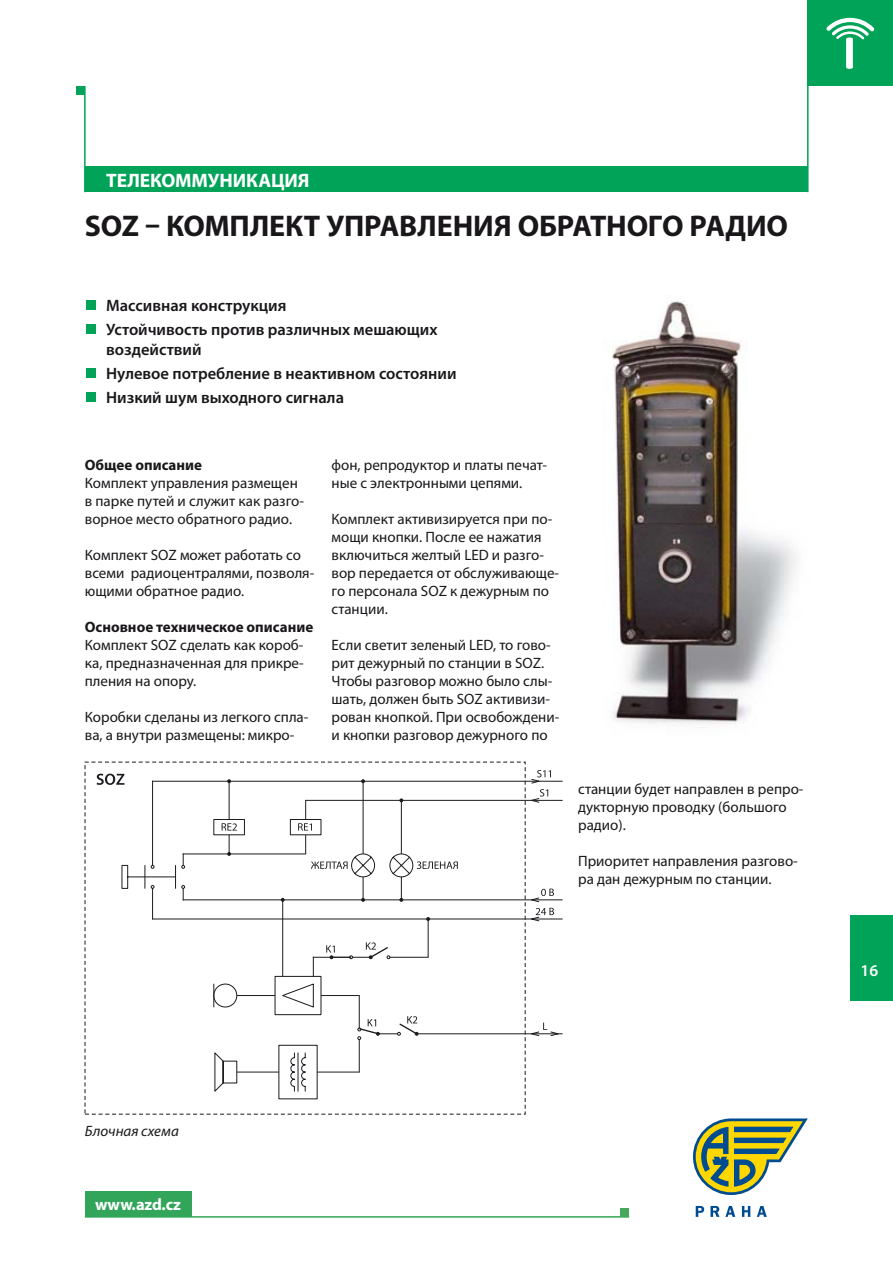
<style>
.page{position:relative;width:893px;height:1263px;background:#fff}
.page>*{position:absolute;margin:0;border:0;box-sizing:border-box;transform-origin:0 0}
.t1{font:700 30px "Myriad Pro";letter-spacing:-.01em;color:#1a171b}
.t2{font:700 19.5px "Myriad Pro";letter-spacing:-.005em;color:#fff}
.t3{font:600 16.5px/24px "Myriad Pro";color:#1a171b}
.t4{font:700 16.5px "Myriad Pro";color:#fff}
.t5{font:600 16.5px "Myriad Pro";color:#fff}
.t6{font:15px/18px "Myriad Pro";color:#1a171b}
.t7{font:italic 15px "Myriad Pro";color:#1a171b}
.s1{font-weight:700}
</style>
<div class="page">
<svg style="left:693px;top:1118px;width:115px;height:77px"></svg>
<svg style="left:696px;top:1206px;width:8px;height:11px"></svg>
<svg style="left:710px;top:1206px;width:9px;height:11px"></svg>
<svg style="left:725px;top:1206px;width:10px;height:11px"></svg>
<svg style="left:742px;top:1206px;width:8px;height:11px"></svg>
<svg style="left:757px;top:1206px;width:10px;height:11px"></svg>
<div style="left:85px;top:167px;width:723px;height:25px;background:#00a357"></div>
<div style="left:85px;top:1191px;width:106px;height:26px;background:#32a55a"></div>
<hr style="left:85px;top:1216px;width:544px;height:2px;background:#32a55a">
<div style="left:621px;top:1208px;width:8px;height:9px;background:#46a75d"></div>
<hr style="left:807px;top:0;width:1px;height:192px;background:#00a357">
<hr style="left:84px;top:86px;width:2px;height:106px;background:#00a357">
<div style="left:76px;top:86px;width:9px;height:8px;background:#00a357"></div>
<div style="left:850px;top:915px;width:43px;height:85px;background:#00a357"></div>
<img style="left:516px;top:301px;width:280px;height:461px">
<div style="left:86px;top:300px;width:10px;height:10px;background:#00a357"></div>
<div style="left:86px;top:325px;width:10px;height:9px;background:#00a357"></div>
<div style="left:86px;top:368px;width:10px;height:10px;background:#00a357"></div>
<div style="left:86px;top:392px;width:10px;height:10px;background:#00a357"></div>
<svg style="left:96px;top:762px;width:466px;height:352px"></svg>
<hr style="left:153px;top:781px;width:409px;height:1px;background:#1b1c20">
<hr style="left:306px;top:800px;width:256px;height:1px;background:#1b1c20">
<hr style="left:183px;top:854px;width:123px;height:1px;background:#1b1c20">
<hr style="left:183px;top:900px;width:379px;height:1px;background:#1b1c20">
<hr style="left:153px;top:919px;width:409px;height:1px;background:#1b1c20">
<hr style="left:229px;top:781px;width:1px;height:39px;background:#1b1c20">
<hr style="left:363px;top:781px;width:1px;height:73px;background:#1b1c20">
<hr style="left:152px;top:781px;width:1px;height:84px;background:#1b1c20">
<svg style="left:182px;top:854px;width:3px;height:15px"></svg>
<svg style="left:122px;top:865px;width:54px;height:24px"></svg>
<hr style="left:152px;top:888px;width:1px;height:31px;background:#1b1c20">
<svg style="left:182px;top:885px;width:3px;height:15px"></svg>
<hr style="left:417px;top:1034px;width:145px;height:1px;background:#1b1c20">
<svg style="left:97px;top:774px;width:27px;height:11px"></svg>
<svg style="left:213px;top:799px;width:245px;height:300px"></svg>
<svg style="left:530px;top:770px;width:30px;height:266px"></svg>
<div style="left:808px;top:0;width:85px;height:86px;background:#00a357"></div>
<svg style="left:826px;top:18px;width:48px;height:51px"></svg>
<p class="t2" style="left:106px;top:167px;width:205px">ТЕЛЕКОММУНИКАЦИЯ</p>
<p class="t1" style="left:85px;top:206px;width:705px">SOZ – КОМПЛЕКТ УПРАВЛЕНИЯ ОБРАТНОГО РАДИО</p>
<p class="t3" style="left:106px;top:293px;width:333px">Массивная конструкция<br>Устойчивость против различных мешающих</p>
<p class="t3" style="left:106px;top:337px;width:352px">воздействий<br>Нулевое потребление в неактивном состоянии<br>Низкий шум выходного сигнала</p>
<p class="t6" style="left:85px;top:457px;width:221px"><span class="s1">Общее описание<br></span>Комплект управления размещен в парке путей и служит как разго&shy;ворное место обратного радио.</p>
<p class="t6" style="left:85px;top:547px;width:231px">Комплект SOZ может работать со всеми радиоцентралями, позволя&shy;ющими обратное радио.</p>
<p class="t6" style="left:85px;top:619px;width:230px"><span class="s1">Основное техническое описание<br></span>Комплект SOZ сделать как короб&shy;ка, предназначенная для прикре&shy;пления на опору.</p>
<p class="t6" style="left:85px;top:709px;width:225px">Коробки сделаны из легкого спла&shy;ва, а внутри размещены: микро-</p>
<p class="t6" style="left:331px;top:457px;width:217px">фон, репродуктор и платы печат&shy;ные с электронными цепями.</p>
<p class="t6" style="left:331px;top:511px;width:229px">Комплект активизируется при по&shy;мощи кнопки. После ее нажатия включиться желтый LED и разго&shy;вор передается от обслуживающе&shy;го персонала SOZ к дежурным по станции.</p>
<p class="t6" style="left:331px;top:637px;width:229px">Если светит зеленый LED, то гово&shy;рит дежурный по станции в SOZ.<br>Чтобы разговор можно было слы&shy;шать, должен быть SOZ активизи&shy;рован кнопкой. При освобождени&shy;и кнопки разговор дежурного по</p>
<p class="t6" style="left:578px;top:781px;width:227px">станции будет направлен в репро&shy;дукторную проводку (большого радио).</p>
<p class="t6" style="left:578px;top:853px;width:221px">Приоритет направления разгово&shy;ра дан дежурным по станции.</p>
<p class="t5" style="left:860px;top:960px;width:19px">16</p>
<p class="t7" style="left:85px;top:1122px;width:95px">Блочная схема</p>
<p class="t4" style="left:95px;top:1194px;width:87px">www.azd.cz</p>
</div>
